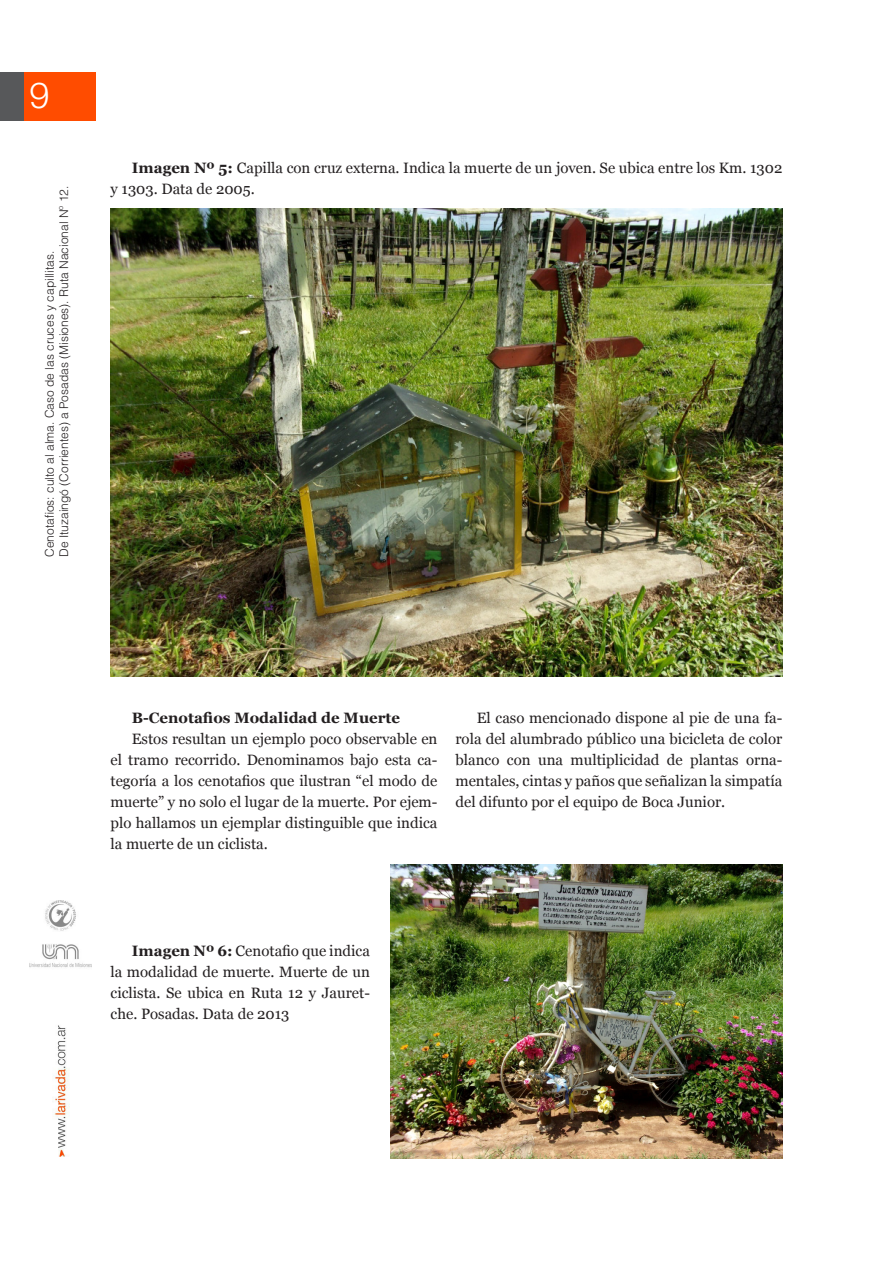
<style>
.page{position:relative;width:893px;height:1263px;background:#fff}
.page>*{position:absolute;margin:0;border:0;box-sizing:border-box;transform-origin:0 0}
.t1{font:300 36px "Helvetica Neue";color:#fff}
.cuerpo_rivada{font:15px/21px "Georgia";color:#231f20;text-align:justify}
.cuerpo_rivada-2{font:700 15px "Georgia";color:#231f20}
.TITULO_PRINCIPAL{font:300 12px "Helvetica";color:#231f20}
.s1{font-weight:700}
</style>
<div class="page">
<div style="left:24px;top:73px;width:72px;height:48px;background:#ff4c00"></div>
<div style="left:0;top:73px;width:24px;height:48px;background:#57585a"></div>
<img style="left:29px;top:901px;width:63px;height:256px">
<img style="left:111px;top:209px;width:671px;height:467px">
<img style="left:390px;top:864px;width:392px;height:294px">
<h1 class="t1" style="left:29px;top:73px;width:22px">9</h1>
<p class="TITULO_PRINCIPAL" style="left:56px;top:557px;width:373px;rotate:-90deg">De Ituzaingó (Corrientes) a Posadas (Misiones). Ruta Nacional Nº 12.</p>
<p class="TITULO_PRINCIPAL" style="left:42px;top:557px;width:308px;rotate:-90deg">Cenotafios: culto al alma. Caso de las cruces y capillitas.</p>
<p class="cuerpo_rivada" style="left:111px;top:158px;width:673px;text-indent:21px"><span class="s1">Imagen Nº 5:</span> Capilla con cruz externa. Indica la muerte de un joven. Se ubica entre los Km. 1302 y 1303. Data de 2005.</p>
<p class="cuerpo_rivada-2" style="left:132px;top:708px;width:270px">B-Cenotafios Modalidad de Muerte</p>
<p class="cuerpo_rivada" style="left:111px;top:728px;width:328px;text-indent:21px">Estos resultan un ejemplo poco observable en el tramo recorrido. Denominamos bajo esta ca&shy;tegoría a los cenotafios que ilustran “el modo de muerte” y no solo el lugar de la muerte. Por ejem&shy;plo hallamos un ejemplar distinguible que indica la muerte de un ciclista.</p>
<p class="cuerpo_rivada" style="left:455px;top:707px;width:328px;text-indent:21px">El caso mencionado dispone al pie de una fa&shy;rola del alumbrado público una bicicleta de color blanco con una multiplicidad de plantas orna&shy;mentales, cintas y paños que señalizan la simpatía del difunto por el equipo de Boca Junior.</p>
<p class="cuerpo_rivada" style="left:111px;top:941px;width:261px;text-indent:21px"><span class="s1">Imagen Nº 6:</span> Cenotafio que indica la modalidad de muerte. Muerte de un ciclista. Se ubica en Ruta 12 y Jauret&shy;che. Posadas. Data de 2013</p>
</div>
